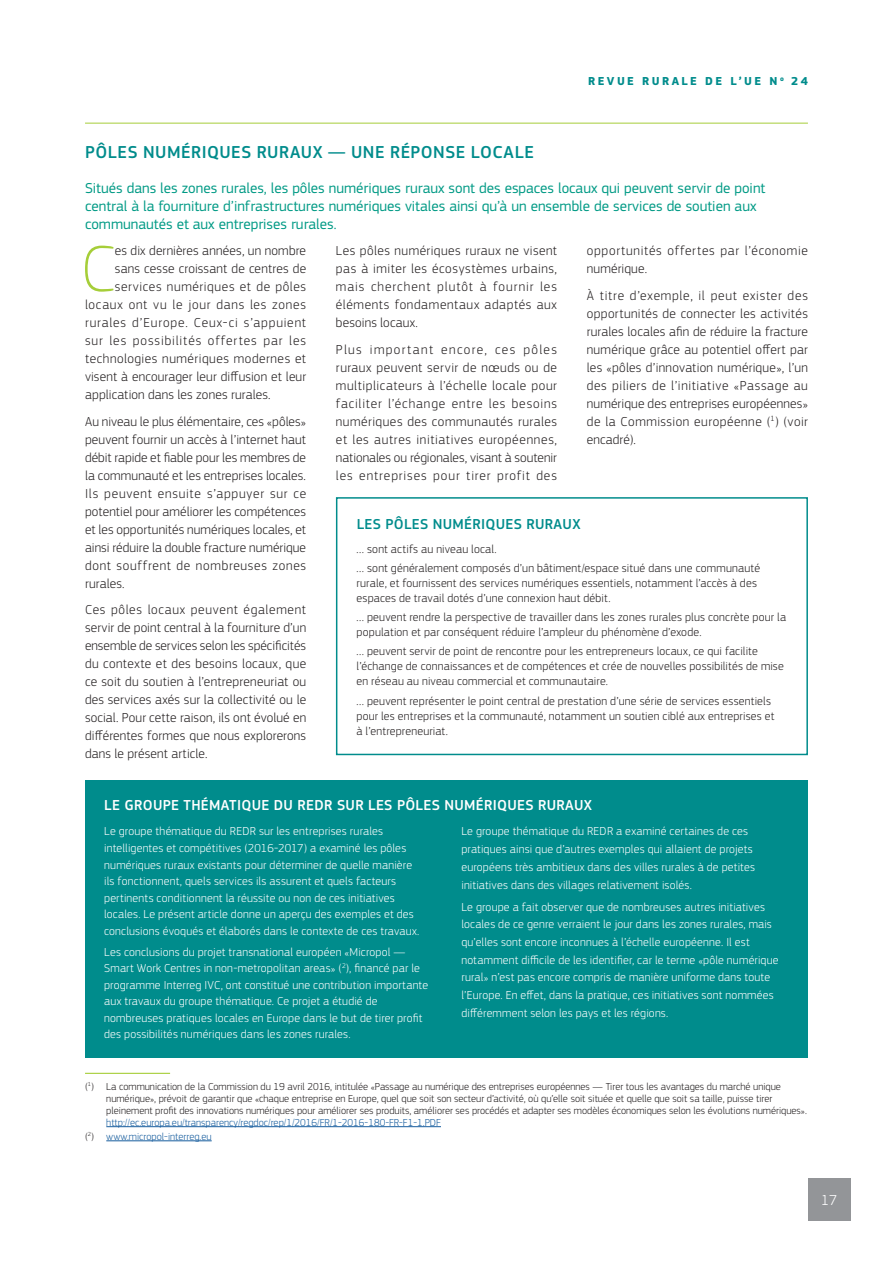
<style>
.page{position:relative;width:893px;height:1263px;background:#fff}
.page>*{position:absolute;margin:0;border:0;box-sizing:border-box;transform-origin:0 0}
._0_Body_Leterine{font:100 67.8px "EC Square Sans Pro";color:#a6ce39}
._2_Titre_2{font:500 18px "EC Square Sans Pro";letter-spacing:.03em;color:#008c8c}
._2_Chapeau_SMALL{font:15px/18px "EC Square Sans Pro";color:#009a85}
.Box_-_Titre{font:500 15px "EC Square Sans Pro";letter-spacing:.02em;color:#fff}
.Box_-_Titre-2{font:500 15px "EC Square Sans Pro";letter-spacing:.02em;color:#008c8c}
.t1{font:300 15px "EC Square Sans Pro";color:#fff}
._0_Body{font:300 13.5px/18px "EC Square Sans Pro";letter-spacing:.035em;color:#231f20;text-align:justify}
._0_Body_Leterine-2{font:300 13.5px "EC Square Sans Pro";letter-spacing:.01em;color:#231f20}
._0_Body_Leterine-3{font:300 13.5px "EC Square Sans Pro";letter-spacing:.035em;color:#231f20}
._0_Body_Leterine-4{font:300 13.5px "EC Square Sans Pro";letter-spacing:.015em;color:#231f20}
._0_Body-2{font:300 13.5px/18px "EC Square Sans Pro";letter-spacing:.055em;color:#231f20}
._0_Body_Leterine-5{font:300 13.5px "EC Square Sans Pro";letter-spacing:.065em;color:#231f20}
._0_Body_Leterine-6{font:300 13.5px "EC Square Sans Pro";letter-spacing:.07em;color:#231f20}
._0_Body_Leterine-7{font:300 13.5px "EC Square Sans Pro";letter-spacing:.055em;color:#231f20}
.Box_-_Body_noir{font:300 12px/16.5px "EC Square Sans Pro";letter-spacing:.015em;color:#fff}
.Box_-_Body_noir-2{font:300 12px/15px "EC Square Sans Pro";letter-spacing:.015em;color:#231f20}
.t2{font:700 12px "EC Square Sans Pro";letter-spacing:.2em;color:#008c8c}
._9_Footnotes_manuell{font:300 10.5px/12px "EC Square Sans Pro";color:#231f20}
._9_Footnotes_auto{font:300 10.5px "EC Square Sans Pro";color:#175d9e}
.s1{color:#175d9e}
.s2{color:#231f20}
</style>
<div class="page">
<hr style="left:85px;top:123px;width:723px;height:1px;background:#a6ce39">
<div style="left:336px;top:497px;width:472px;height:258px;border:2px solid #008c8c"></div>
<div style="left:85px;top:780px;width:723px;height:278px;background:#008c8c"></div>
<hr style="left:85px;top:1073px;width:85px;height:1px;background:#a6ce39">
<hr style="left:106px;top:1126px;width:335px;height:1px;background:#175d9e">
<hr style="left:106px;top:1140px;width:106px;height:1px;background:#175d9e">
<div style="left:808px;top:1178px;width:42px;height:42px;background:#939598"></div>
<p class="t2" style="left:588px;top:74px;width:221px">REVUE RURALE DE L’UE N <sup>o</sup> 24</p>
<p class="_2_Titre_2" style="left:85px;top:141px;width:450px">PÔLES NUMÉRIQUES RURAUX — UNE RÉPONSE LOCALE</p>
<p class="_2_Chapeau_SMALL" style="left:85px;top:179px;width:682px">Situés dans les zones rurales, les pôles numériques ruraux sont des espaces locaux qui peuvent servir de point central à la fourniture d’infrastructures numériques vitales ainsi qu’à un ensemble de services de soutien aux communautés et aux entreprises rurales.</p>
<p class="_0_Body_Leterine" style="left:80px;top:229px;width:36px">C</p>
<p class="_0_Body_Leterine-4" style="left:115px;top:243px;width:193px">es dix dernières années, un nombre</p>
<p class="_0_Body" style="left:336px;top:241px;width:223px">Les pôles numériques ruraux ne visent pas à imiter les écosystèmes urbains, mais cherchent plutôt à fournir les éléments fondamentaux adaptés aux besoins locaux.</p>
<p class="_0_Body" style="left:336px;top:340px;width:223px">Plus important encore, ces pôles ruraux peuvent servir de nœuds ou de multiplicateurs à l’échelle locale pour faciliter l’échange entre les besoins numériques des communautés rurales et les autres initiatives européennes, nationales ou régionales, visant à soutenir les entreprises pour tirer profit des</p>
<p class="_0_Body-2" style="left:587px;top:241px;width:223px">opportunités offertes par l’économie numérique.</p>
<p class="_0_Body" style="left:587px;top:286px;width:223px">À titre d’exemple, il peut exister des opportunités de connecter les activités rurales locales afin de réduire la fracture numérique grâce au potentiel offert par les «pôles d’innovation numérique», l’un des piliers de l’initiative «Passage au numérique des entreprises européennes» de la Commission européenne (<sup>1</sup>) (voir encadré).</p>
<p class="_0_Body_Leterine-4" style="left:115px;top:261px;width:193px">sans cesse croissant de centres de</p>
<p class="_0_Body_Leterine-3" style="left:115px;top:279px;width:193px">services numériques et de pôles</p>
<p class="_0_Body_Leterine-7" style="left:85px;top:297px;width:223px">locaux ont vu le jour dans les zones</p>
<p class="_0_Body_Leterine-5" style="left:85px;top:315px;width:223px">rurales d’Europe. Ceux-ci s’appuient</p>
<p class="_0_Body_Leterine-6" style="left:85px;top:333px;width:223px">sur les possibilités offertes par les</p>
<p class="_0_Body_Leterine-3" style="left:85px;top:351px;width:223px">technologies numériques modernes et</p>
<p class="_0_Body_Leterine-2" style="left:85px;top:369px;width:223px">visent à encourager leur diffusion et leur</p>
<p class="_0_Body_Leterine-2" style="left:85px;top:387px;width:187px">application dans les zones rurales.</p>
<p class="_0_Body" style="left:85px;top:412px;width:223px">Au niveau le plus élémentaire, ces «pôles» peuvent fournir un accès à l’internet haut débit rapide et fiable pour les membres de la communauté et les entreprises locales.<br>Ils peuvent ensuite s’appuyer sur ce potentiel pour améliorer les compétences et les opportunités numériques locales, et ainsi réduire la double fracture numérique dont souffrent de nombreuses zones rurales.</p>
<p class="_0_Body" style="left:85px;top:600px;width:223px">Ces pôles locaux peuvent également servir de point central à la fourniture d’un ensemble de services selon les spécificités du contexte et des besoins locaux, que ce soit du soutien à l’entrepreneuriat ou des services axés sur la collectivité ou le social. Pour cette raison, ils ont évolué en différentes formes que nous explorerons dans le présent article.</p>
<p class="Box_-_Titre-2" style="left:357px;top:515px;width:225px">LES PÔLES NUMÉRIQUES RURAUX</p>
<p class="Box_-_Body_noir-2" style="left:357px;top:541px;width:142px">… sont actifs au niveau local.</p>
<p class="Box_-_Body_noir-2" style="left:357px;top:560px;width:405px">… sont généralement composés d’un bâtiment/espace situé dans une communauté rurale, et fournissent des services numériques essentiels, notamment l’accès à des espaces de travail dotés d’une connexion haut débit.</p>
<p class="Box_-_Body_noir-2" style="left:357px;top:609px;width:431px">… peuvent rendre la perspective de travailler dans les zones rurales plus concrète pour la population et par conséquent réduire l’ampleur du phénomène d’exode.</p>
<p class="Box_-_Body_noir-2" style="left:357px;top:644px;width:429px">… peuvent servir de point de rencontre pour les entrepreneurs locaux, ce qui facilite l’échange de connaissances et de compétences et crée de nouvelles possibilités de mise en réseau au niveau commercial et communautaire.</p>
<p class="Box_-_Body_noir-2" style="left:357px;top:693px;width:419px">… peuvent représenter le point central de prestation d’une série de services essentiels pour les entreprises et la communauté, notamment un soutien ciblé aux entreprises et à l’entrepreneuriat.</p>
<p class="Box_-_Titre" style="left:104px;top:797px;width:489px">LE GROUPE THÉMATIQUE DU REDR SUR LES PÔLES NUMÉRIQUES RURAUX</p>
<p class="Box_-_Body_noir" style="left:104px;top:823px;width:317px">Le groupe thématique du REDR sur les entreprises rurales intelligentes et compétitives (2016-2017) a examiné les pôles numériques ruraux existants pour déterminer de quelle manière ils fonctionnent, quels services ils assurent et quels facteurs pertinents conditionnent la réussite ou non de ces initiatives locales. Le présent article donne un aperçu des exemples et des conclusions évoqués et élaborés dans le contexte de ces travaux.</p>
<p class="Box_-_Body_noir" style="left:104px;top:943px;width:326px">Les conclusions du projet transnational européen «Micropol — Smart Work Centres in non-metropolitan areas» (<sup>2</sup>), financé par le programme Interreg IVC, ont constitué une contribution importante aux travaux du groupe thématique. Ce projet a étudié de nombreuses pratiques locales en Europe dans le but de tirer profit des possibilités numériques dans les zones rurales.</p>
<p class="Box_-_Body_noir" style="left:461px;top:822px;width:295px;line-height:17.7px">Le groupe thématique du REDR a examiné certaines de ces pratiques ainsi que d’autres exemples qui allaient de projets européens très ambitieux dans des villes rurales à de petites initiatives dans des villages relativement isolés.</p>
<p class="Box_-_Body_noir" style="left:461px;top:898px;width:319px;line-height:17.7px">Le groupe a fait observer que de nombreuses autres initiatives locales de ce genre verraient le jour dans les zones rurales, mais qu’elles sont encore inconnues à l’échelle européenne. Il est notamment difficile de les identifier, car le terme «pôle numérique rural» n’est pas encore compris de manière uniforme dans toute l’Europe. En effet, dans la pratique, ces initiatives sont nommées différemment selon les pays et les régions.</p>
<p class="_9_Footnotes_manuell" style="left:106px;top:1080px;width:702px;text-indent:-21px">(<sup>1</sup>) La communication de la Commission du 19 avril 2016, intitulée «Passage au numérique des entreprises européennes — Tirer tous les avantages du marché unique numérique», prévoit de garantir que «chaque entreprise en Europe, quel que soit son secteur d’activité, où qu’elle soit située et quelle que soit sa taille, puisse tirer pleinement profit des innovations numériques pour améliorer ses produits, améliorer ses procédés et adapter ses modèles économiques selon les évolutions numériques». <span class="s1">http://ec.europa.eu/transparency/regdoc/rep/1/2016/FR/1-2016-180-FR-F1-1.PDF</span></p>
<p class="_9_Footnotes_auto" style="left:85px;top:1130px;width:128px"><span class="s2">(</span><sup>2</sup><span class="s2">)</span> www.micropol-interreg.eu</p>
<p class="t1" style="left:821px;top:1191px;width:18px">17</p>
</div>
